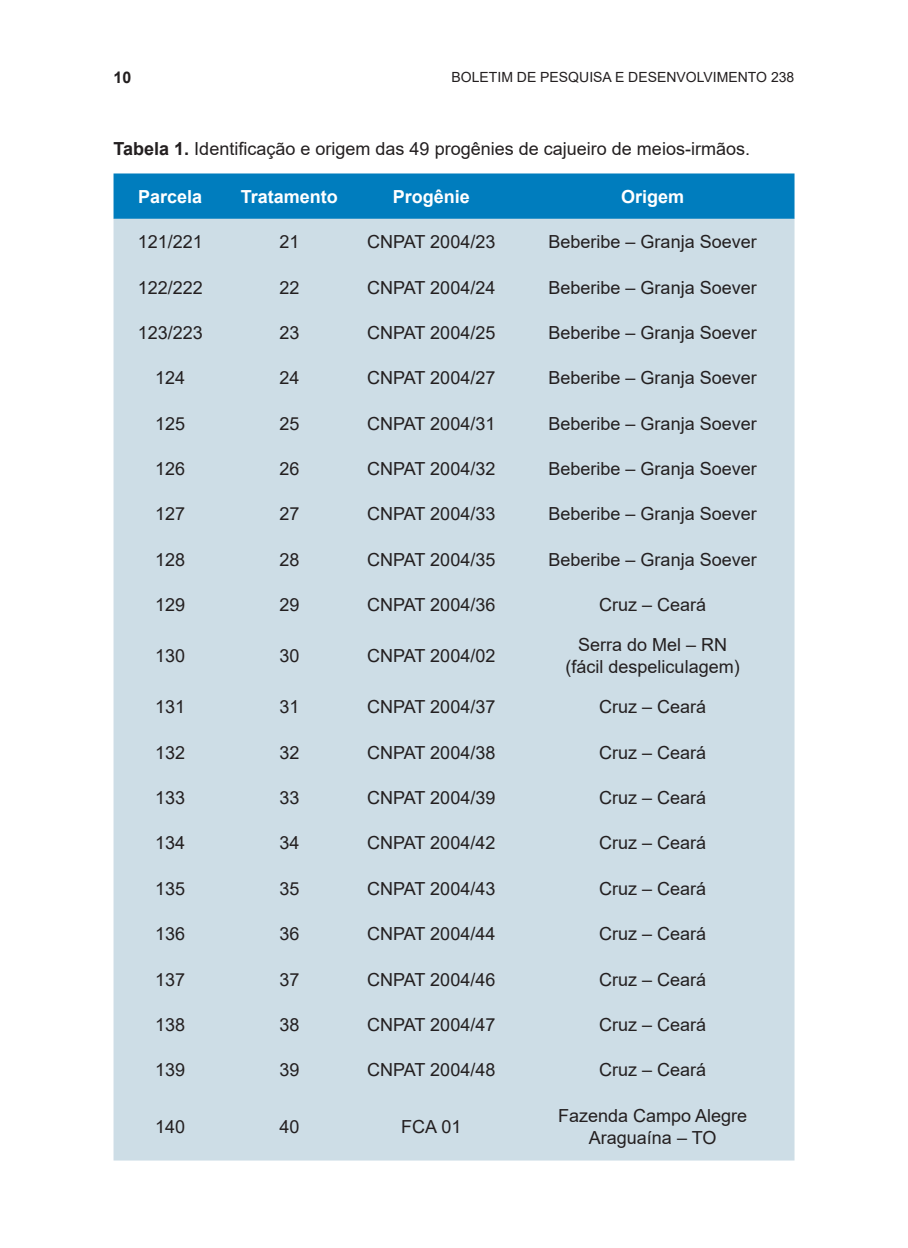
<style>
.page{position:relative;width:908px;height:1248px;background:#fff}
.page>*{position:absolute;margin:0;border:0;box-sizing:border-box;transform-origin:0 0}
.TABELA_MIOLO{font:18px "Arial";color:#231f20}
.TABELA_TITULO{font:18px "Arial";color:#231f20}
.TABELA_CABECA{font:700 18px "Arial";color:#fff}
.t1{font:700 16px "Arial";color:#231f20}
.t2{font:14px "Arial";color:#231f20}
.s1{font-weight:700}
</style>
<div class="page">
<div style="left:113px;top:173px;width:681px;height:46px;background:#007dbe"></div>
<div style="left:113px;top:219px;width:681px;height:941px;background:#cddde6"></div>
<p class="t1" style="left:113px;top:67px;width:19px">10</p>
<p class="t2" style="left:451px;top:67px;width:344px">BOLETIM DE PESQUISA E DESENVOLVIMENTO 238</p>
<p class="TABELA_TITULO" style="left:113px;top:136px;width:637px"><span class="s1">Tabela 1.</span> Identificação e origem das 49 progênies de cajueiro de meios-irmãos.</p>
<p class="TABELA_CABECA" style="left:138px;top:184px;width:66px">Parcela</p>
<p class="TABELA_CABECA" style="left:241px;top:184px;width:99px">Tratamento</p>
<p class="TABELA_CABECA" style="left:392px;top:184px;width:79px">Progênie</p>
<p class="TABELA_CABECA" style="left:620px;top:184px;width:65px">Origem</p>
<p class="TABELA_MIOLO" style="left:138px;top:229px;width:67px">121/221</p>
<p class="TABELA_MIOLO" style="left:279px;top:229px;width:22px">21</p>
<p class="TABELA_MIOLO" style="left:367px;top:229px;width:130px">CNPAT 2004/23</p>
<p class="TABELA_MIOLO" style="left:548px;top:229px;width:210px">Beberibe – Granja Soever</p>
<p class="TABELA_MIOLO" style="left:138px;top:275px;width:67px">122/222</p>
<p class="TABELA_MIOLO" style="left:279px;top:275px;width:22px">22</p>
<p class="TABELA_MIOLO" style="left:367px;top:275px;width:130px">CNPAT 2004/24</p>
<p class="TABELA_MIOLO" style="left:548px;top:275px;width:210px">Beberibe – Granja Soever</p>
<p class="TABELA_MIOLO" style="left:138px;top:320px;width:67px">123/223</p>
<p class="TABELA_MIOLO" style="left:279px;top:320px;width:22px">23</p>
<p class="TABELA_MIOLO" style="left:367px;top:320px;width:130px">CNPAT 2004/25</p>
<p class="TABELA_MIOLO" style="left:548px;top:320px;width:210px">Beberibe – Granja Soever</p>
<p class="TABELA_MIOLO" style="left:155px;top:365px;width:32px">124</p>
<p class="TABELA_MIOLO" style="left:279px;top:365px;width:22px">24</p>
<p class="TABELA_MIOLO" style="left:367px;top:365px;width:130px">CNPAT 2004/27</p>
<p class="TABELA_MIOLO" style="left:548px;top:365px;width:210px">Beberibe – Granja Soever</p>
<p class="TABELA_MIOLO" style="left:155px;top:411px;width:32px">125</p>
<p class="TABELA_MIOLO" style="left:279px;top:411px;width:22px">25</p>
<p class="TABELA_MIOLO" style="left:367px;top:411px;width:130px">CNPAT 2004/31</p>
<p class="TABELA_MIOLO" style="left:548px;top:411px;width:210px">Beberibe – Granja Soever</p>
<p class="TABELA_MIOLO" style="left:155px;top:456px;width:32px">126</p>
<p class="TABELA_MIOLO" style="left:279px;top:456px;width:22px">26</p>
<p class="TABELA_MIOLO" style="left:367px;top:456px;width:130px">CNPAT 2004/32</p>
<p class="TABELA_MIOLO" style="left:548px;top:456px;width:210px">Beberibe – Granja Soever</p>
<p class="TABELA_MIOLO" style="left:155px;top:501px;width:32px">127</p>
<p class="TABELA_MIOLO" style="left:279px;top:501px;width:22px">27</p>
<p class="TABELA_MIOLO" style="left:367px;top:501px;width:130px">CNPAT 2004/33</p>
<p class="TABELA_MIOLO" style="left:548px;top:501px;width:210px">Beberibe – Granja Soever</p>
<p class="TABELA_MIOLO" style="left:155px;top:547px;width:32px">128</p>
<p class="TABELA_MIOLO" style="left:279px;top:547px;width:22px">28</p>
<p class="TABELA_MIOLO" style="left:367px;top:547px;width:130px">CNPAT 2004/35</p>
<p class="TABELA_MIOLO" style="left:548px;top:547px;width:210px">Beberibe – Granja Soever</p>
<p class="TABELA_MIOLO" style="left:155px;top:592px;width:32px">129</p>
<p class="TABELA_MIOLO" style="left:279px;top:592px;width:22px">29</p>
<p class="TABELA_MIOLO" style="left:367px;top:592px;width:130px">CNPAT 2004/36</p>
<p class="TABELA_MIOLO" style="left:598px;top:592px;width:109px">Cruz – Ceará</p>
<p class="TABELA_MIOLO" style="left:155px;top:643px;width:32px">130</p>
<p class="TABELA_MIOLO" style="left:279px;top:643px;width:22px">30</p>
<p class="TABELA_MIOLO" style="left:367px;top:643px;width:130px">CNPAT 2004/02</p>
<p class="TABELA_MIOLO" style="left:577px;top:632px;width:151px">Serra do Mel – RN</p>
<p class="TABELA_MIOLO" style="left:565px;top:654px;width:176px">(fácil despeliculagem)</p>
<p class="TABELA_MIOLO" style="left:155px;top:694px;width:32px">131</p>
<p class="TABELA_MIOLO" style="left:279px;top:694px;width:22px">31</p>
<p class="TABELA_MIOLO" style="left:367px;top:694px;width:130px">CNPAT 2004/37</p>
<p class="TABELA_MIOLO" style="left:598px;top:694px;width:109px">Cruz – Ceará</p>
<p class="TABELA_MIOLO" style="left:155px;top:739px;width:32px">132</p>
<p class="TABELA_MIOLO" style="left:279px;top:739px;width:22px">32</p>
<p class="TABELA_MIOLO" style="left:367px;top:739px;width:130px">CNPAT 2004/38</p>
<p class="TABELA_MIOLO" style="left:598px;top:739px;width:109px">Cruz – Ceará</p>
<p class="TABELA_MIOLO" style="left:155px;top:785px;width:32px">133</p>
<p class="TABELA_MIOLO" style="left:279px;top:785px;width:22px">33</p>
<p class="TABELA_MIOLO" style="left:367px;top:785px;width:130px">CNPAT 2004/39</p>
<p class="TABELA_MIOLO" style="left:598px;top:785px;width:109px">Cruz – Ceará</p>
<p class="TABELA_MIOLO" style="left:155px;top:830px;width:32px">134</p>
<p class="TABELA_MIOLO" style="left:279px;top:830px;width:22px">34</p>
<p class="TABELA_MIOLO" style="left:367px;top:830px;width:130px">CNPAT 2004/42</p>
<p class="TABELA_MIOLO" style="left:598px;top:830px;width:109px">Cruz – Ceará</p>
<p class="TABELA_MIOLO" style="left:155px;top:876px;width:32px">135</p>
<p class="TABELA_MIOLO" style="left:279px;top:876px;width:22px">35</p>
<p class="TABELA_MIOLO" style="left:367px;top:876px;width:130px">CNPAT 2004/43</p>
<p class="TABELA_MIOLO" style="left:598px;top:876px;width:109px">Cruz – Ceará</p>
<p class="TABELA_MIOLO" style="left:155px;top:921px;width:32px">136</p>
<p class="TABELA_MIOLO" style="left:279px;top:921px;width:22px">36</p>
<p class="TABELA_MIOLO" style="left:367px;top:921px;width:130px">CNPAT 2004/44</p>
<p class="TABELA_MIOLO" style="left:598px;top:921px;width:109px">Cruz – Ceará</p>
<p class="TABELA_MIOLO" style="left:155px;top:966px;width:32px">137</p>
<p class="TABELA_MIOLO" style="left:279px;top:966px;width:22px">37</p>
<p class="TABELA_MIOLO" style="left:367px;top:966px;width:130px">CNPAT 2004/46</p>
<p class="TABELA_MIOLO" style="left:598px;top:966px;width:109px">Cruz – Ceará</p>
<p class="TABELA_MIOLO" style="left:155px;top:1012px;width:32px">138</p>
<p class="TABELA_MIOLO" style="left:279px;top:1012px;width:22px">38</p>
<p class="TABELA_MIOLO" style="left:367px;top:1012px;width:130px">CNPAT 2004/47</p>
<p class="TABELA_MIOLO" style="left:598px;top:1012px;width:109px">Cruz – Ceará</p>
<p class="TABELA_MIOLO" style="left:155px;top:1057px;width:32px">139</p>
<p class="TABELA_MIOLO" style="left:279px;top:1057px;width:22px">39</p>
<p class="TABELA_MIOLO" style="left:367px;top:1057px;width:130px">CNPAT 2004/48</p>
<p class="TABELA_MIOLO" style="left:598px;top:1057px;width:109px">Cruz – Ceará</p>
<p class="TABELA_MIOLO" style="left:155px;top:1114px;width:32px">140</p>
<p class="TABELA_MIOLO" style="left:279px;top:1114px;width:22px">40</p>
<p class="TABELA_MIOLO" style="left:401px;top:1114px;width:62px">FCA 01</p>
<p class="TABELA_MIOLO" style="left:557px;top:1103px;width:191px">Fazenda Campo Alegre</p>
<p class="TABELA_MIOLO" style="left:588px;top:1124px;width:129px">Araguaína – TO</p>
</div>
